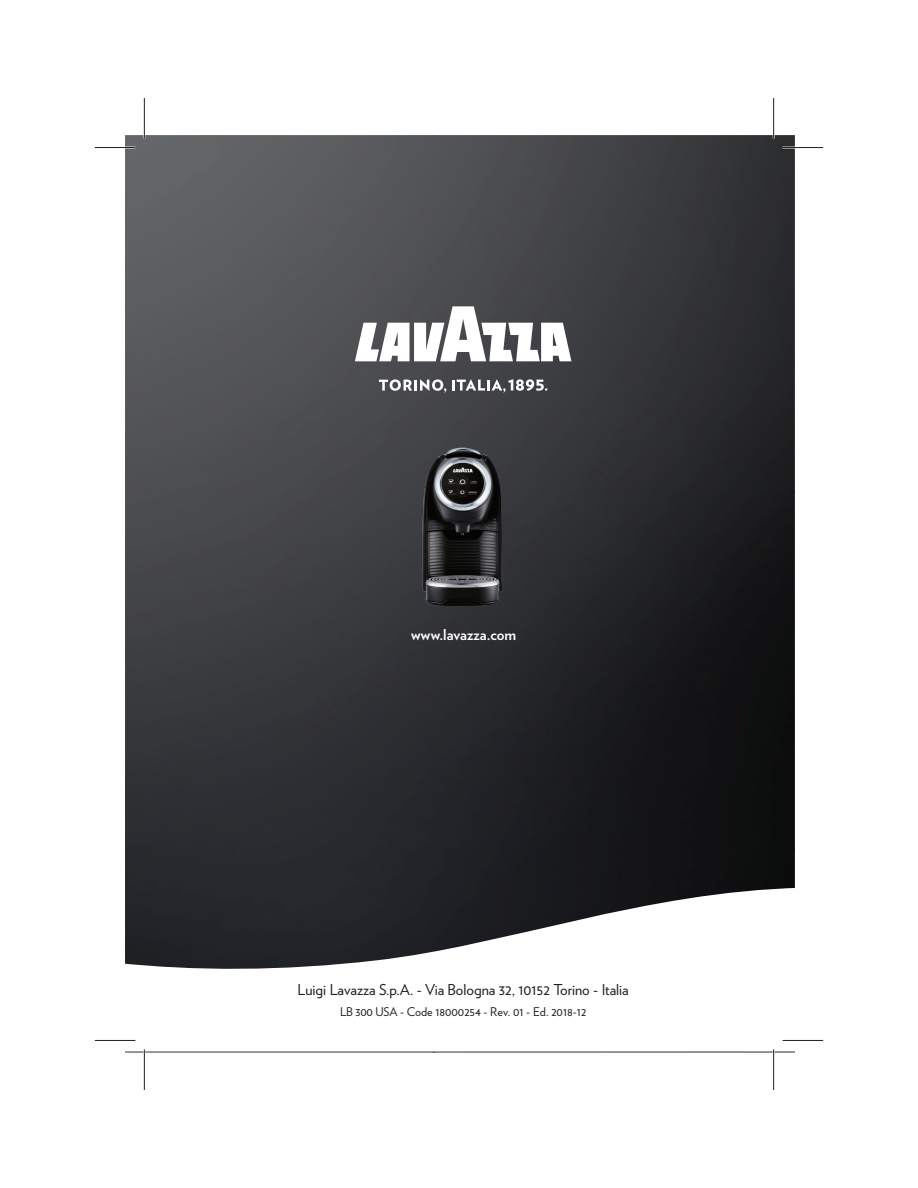
<style>
.page{position:relative;width:918px;height:1188px;background:#fff}
.page>*{position:absolute;margin:0;border:0;box-sizing:border-box;transform-origin:0 0}
.t1{font:15px "Verlag";color:#231f20}
.t2{font:700 15px "Verlag";color:#fff}
.t3{font:12px "Verlag";color:#231f20}
</style>
<div class="page">
<img style="left:125px;top:135px;width:670px;height:753px">
<svg style="left:125px;top:888px;width:670px;height:164px"></svg>
<svg style="left:355px;top:306px;width:216px;height:55px"></svg>
<svg style="left:379px;top:379px;width:67px;height:14px"></svg>
<svg style="left:452px;top:379px;width:95px;height:14px"></svg>
<img style="left:429px;top:448px;width:34px;height:24px">
<hr style="left:143px;top:98px;width:2px;height:41px;background:#fff">
<hr style="left:143px;top:1049px;width:2px;height:41px;background:#fff">
<hr style="left:773px;top:98px;width:2px;height:41px;background:#fff">
<hr style="left:773px;top:1049px;width:2px;height:41px;background:#fff">
<hr style="left:95px;top:147px;width:40px;height:1px;background:#231f20">
<hr style="left:783px;top:147px;width:40px;height:1px;background:#231f20">
<hr style="left:95px;top:1040px;width:40px;height:1px;background:#231f20">
<hr style="left:783px;top:1040px;width:40px;height:1px;background:#231f20">
<hr style="left:144px;top:98px;width:1px;height:41px;background:#231f20">
<hr style="left:144px;top:1049px;width:1px;height:41px;background:#231f20">
<hr style="left:773px;top:98px;width:1px;height:41px;background:#231f20">
<hr style="left:773px;top:1049px;width:1px;height:41px;background:#231f20">
<p class="t2" style="left:411px;top:628px;width:107px">www.lavazza.com</p>
<p class="t1" style="left:298px;top:983px;width:333px">Luigi Lavazza S.p.A. - Via Bologna 32, 10152 Torino - Italia</p>
<p class="t3" style="left:340px;top:1007px;width:248px">LB 300 USA - Code 18000254 - Rev. 01 - Ed. 2018-12</p>
</div>
